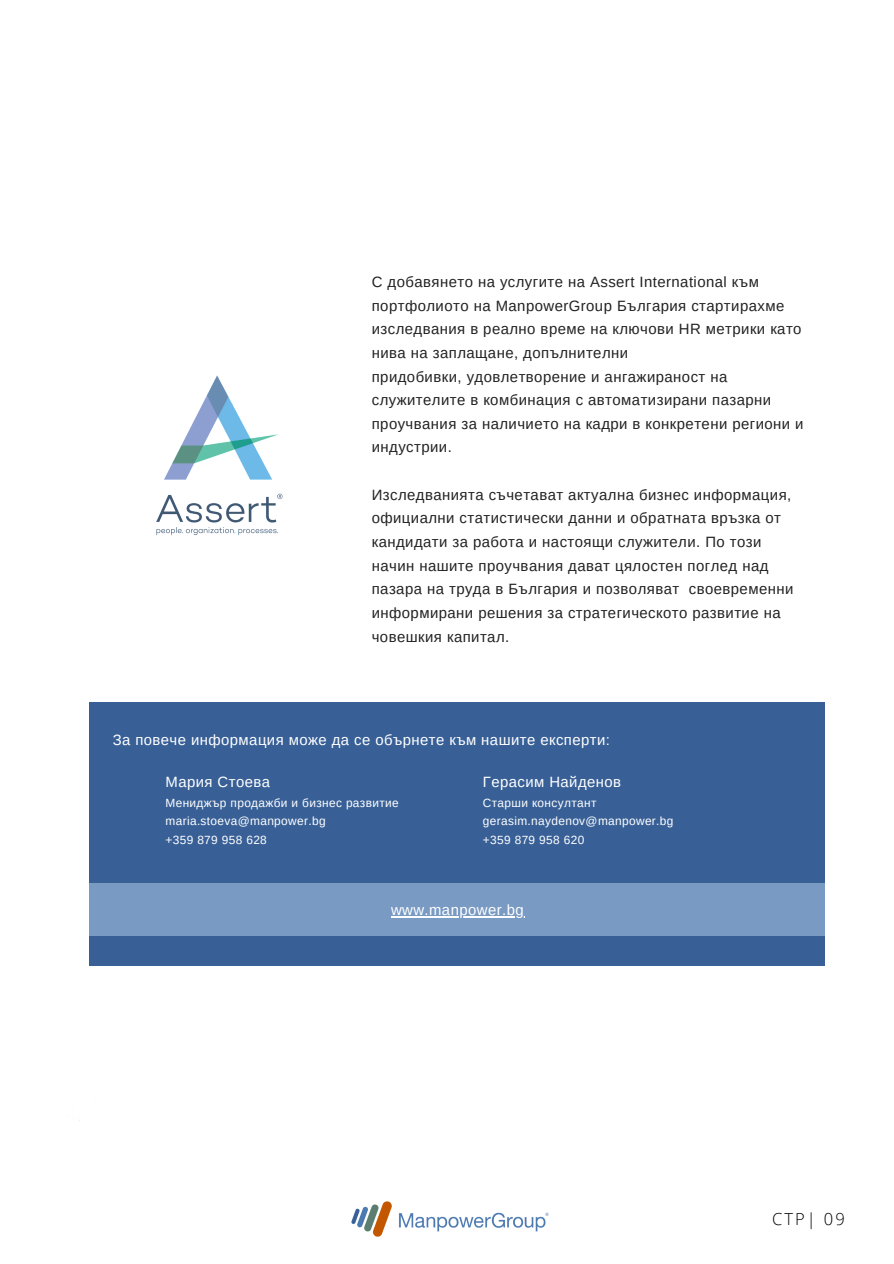
<style>
.page{position:relative;width:894px;height:1264px;background:#fff}
.page>*{position:absolute;margin:0;border:0;box-sizing:border-box;transform-origin:0 0}
.t1{font:300 16.5px "Open Sans";color:#000}
.t2{font:14.85px/23.7px "Arimo";letter-spacing:.03em;color:#222}
.t3{font:14.85px "Arimo";letter-spacing:.03em;color:#fff}
.t4{font:11.85px "Arimo";letter-spacing:.03em;color:#fff}
</style>
<div class="page">
<div style="left:89px;top:702px;width:735px;height:263px;background:#386097"></div>
<img style="left:156px;top:375px;width:127px;height:161px">
<div style="left:89px;top:883px;width:736px;height:53px;background:#799ac3"></div>
<hr style="left:391px;top:916px;width:133px;height:1px;background:#fff">
<img style="left:351px;top:1201px;width:198px;height:36px">
<p class="t2" style="left:371px;top:270px;width:414px">С добавянето на услугите на Assert International към портфолиото на ManpowerGroup България стартирахме</p>
<p class="t2" style="left:371px;top:317px;width:431px">изследвания в реално време на ключови HR метрики като нива на заплащане, допълнителни</p>
<p class="t2" style="left:371px;top:364px;width:433px">придобивки, удовлетворение и ангажираност на служителите в комбинация с автоматизирани пазарни проучвания за наличието на кадри в конкретени региони и индустрии.</p>
<p class="t2" style="left:371px;top:483px;width:423px">Изследванията съчетават актуална бизнес информация, официални статистически данни и обратната връзка от кандидати за работа и настоящи служители. По този начин нашите проучвания дават цялостен поглед над пазара на труда в България и позволяват своевременни информирани решения за стратегическото развитие на човешкия капитал.</p>
<p class="t3" style="left:113px;top:731px;width:498px">За повече информация може да се обърнете към нашите експерти:</p>
<p class="t3" style="left:165px;top:773px;width:106px">Мария Стоева</p>
<p class="t4" style="left:165px;top:796px;width:235px">Мениджър продажби и бизнес развитие</p>
<p class="t4" style="left:165px;top:814px;width:161px">maria.stoeva@manpower.bg</p>
<p class="t4" style="left:165px;top:833px;width:103px">+359 879 958 628</p>
<p class="t3" style="left:483px;top:773px;width:140px">Герасим Найденов</p>
<p class="t4" style="left:483px;top:796px;width:115px">Старши консултант</p>
<p class="t4" style="left:483px;top:814px;width:192px">gerasim.naydenov@manpower.bg</p>
<p class="t4" style="left:483px;top:833px;width:103px">+359 879 958 620</p>
<p class="t3" style="left:391px;top:901px;width:134px">www.manpower.bg</p>
<p class="t1" style="left:771px;top:1207px;width:74px">СТР| 09</p>
</div>
